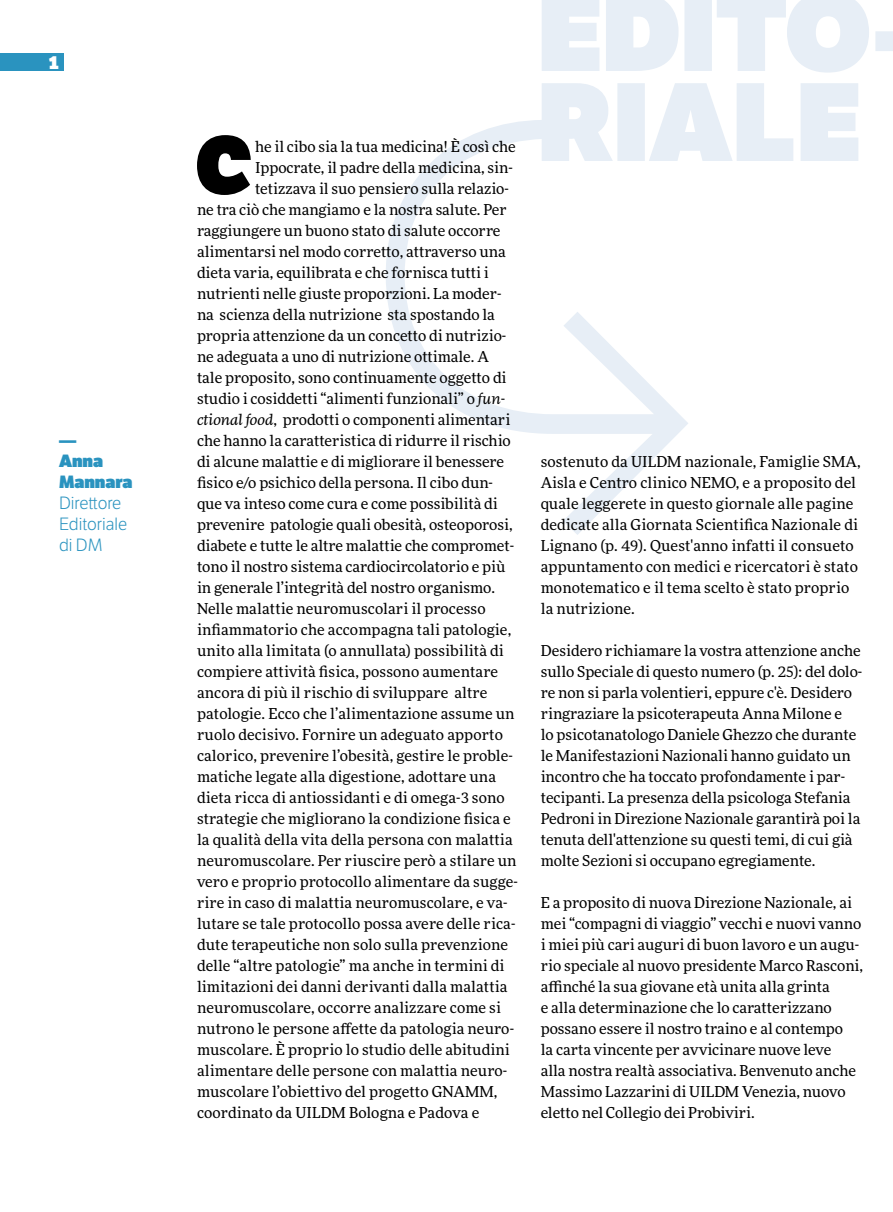
<style>
.page{position:relative;width:893px;height:1212px;background:#fff}
.page>*{position:absolute;margin:0;border:0;box-sizing:border-box;transform-origin:0 0}
.t1{font:800 79.8px "LFT Etica Display";color:#000}
.t2{font:800 18px "LFT Etica Display";color:#fff}
.t3{font:300 17.25px/21px "LFT Etica";color:#2a93bf}
.t4{font:800 17.25px/21px "LFT Etica Display";color:#2a93bf}
.t5{font:15px/21px "More Pro";color:#000}
.s1{font-style:italic}
</style>
<div class="page">
<svg style="left:542px;top:83px;width:316px;height:78px"></svg>
<svg style="left:542px;top:0;width:351px;height:73px"></svg>
<svg style="left:386px;top:120px;width:302px;height:415px"></svg>
<div style="left:0;top:53px;width:64px;height:18px;background:#2a93bf"></div>
<p class="t2" style="left:48px;top:51px;width:12px">31</p>
<p class="t4" style="left:59px;top:429px;width:75px">—<br>Anna<br>Mannara</p>
<p class="t3" style="left:59px;top:493px;width:70px">Direttore<br>Editoriale di DM</p>
<h1 class="t1" style="left:195px;top:115px;width:58px">C</h1>
<p class="t5" style="left:255px;top:135px;width:262px">he il cibo sia la tua medicina! È così che</p>
<p class="t5" style="left:255px;top:156px;width:259px">Ippocrate, il padre della medicina, sin-</p>
<p class="t5" style="left:255px;top:177px;width:255px">tetizzava il suo pensiero sulla relazio-</p>
<p class="t5" style="left:197px;top:198px;width:311px">ne tra ciò che mangiamo e la nostra salute. Per</p>
<p class="t5" style="left:197px;top:219px;width:305px">raggiungere un buono stato di salute occorre</p>
<p class="t5" style="left:197px;top:240px;width:310px">alimentarsi nel modo corretto, attraverso una</p>
<p class="t5" style="left:197px;top:261px;width:293px">dieta varia, equilibrata e che fornisca tutti i</p>
<p class="t5" style="left:197px;top:282px;width:306px">nutrienti nelle giuste proporzioni. La moder-</p>
<p class="t5" style="left:197px;top:303px;width:299px">na scienza della nutrizione sta spostando la</p>
<p class="t5" style="left:197px;top:324px;width:311px">propria attenzione da un concetto di nutrizio-</p>
<p class="t5" style="left:197px;top:345px;width:293px">ne adeguata a uno di nutrizione ottimale. A</p>
<p class="t5" style="left:197px;top:366px;width:311px">tale proposito, sono continuamente oggetto di</p>
<p class="t5" style="left:197px;top:387px;width:309px">studio i cosiddetti “alimenti funzionali” o <span class="s1">fun-</span></p>
<p class="t5" style="left:197px;top:408px;width:315px"><span class="s1">ctional food</span>, prodotti o componenti alimentari</p>
<p class="t5" style="left:197px;top:429px;width:315px">che hanno la caratteristica di ridurre il rischio</p>
<p class="t5" style="left:197px;top:450px;width:309px">di alcune malattie e di migliorare il benessere</p>
<p class="t5" style="left:197px;top:471px;width:297px">fisico e/o psichico della persona. Il cibo dun-</p>
<p class="t5" style="left:197px;top:492px;width:302px">que va inteso come cura e come possibilità di</p>
<p class="t5" style="left:197px;top:513px;width:317px">prevenire patologie quali obesità, osteoporosi,</p>
<p class="t5" style="left:197px;top:534px;width:318px">diabete e tutte le altre malattie che compromet-</p>
<p class="t5" style="left:197px;top:555px;width:310px">tono il nostro sistema cardiocircolatorio e più</p>
<p class="t5" style="left:197px;top:576px;width:300px">in generale l’integrità del nostro organismo.</p>
<p class="t5" style="left:197px;top:597px;width:290px">Nelle malattie neuromuscolari il processo</p>
<p class="t5" style="left:197px;top:618px;width:316px">infiammatorio che accompagna tali patologie,</p>
<p class="t5" style="left:197px;top:639px;width:308px">unito alla limitata (o annullata) possibilità di</p>
<p class="t5" style="left:197px;top:660px;width:302px">compiere attività fisica, possono aumentare</p>
<p class="t5" style="left:197px;top:681px;width:292px">ancora di più il rischio di sviluppare altre</p>
<p class="t5" style="left:197px;top:702px;width:319px">patologie. Ecco che l’alimentazione assume un</p>
<p class="t5" style="left:197px;top:723px;width:307px">ruolo decisivo. Fornire un adeguato apporto</p>
<p class="t5" style="left:197px;top:744px;width:317px">calorico, prevenire l’obesità, gestire le proble-</p>
<p class="t5" style="left:197px;top:765px;width:300px">matiche legate alla digestione, adottare una</p>
<p class="t5" style="left:197px;top:786px;width:309px">dieta ricca di antiossidanti e di omega-3 sono</p>
<p class="t5" style="left:197px;top:807px;width:315px">strategie che migliorano la condizione fisica e</p>
<p class="t5" style="left:197px;top:828px;width:317px">la qualità della vita della persona con malattia</p>
<p class="t5" style="left:197px;top:849px;width:321px">neuromuscolare. Per riuscire però a stilare un</p>
<p class="t5" style="left:197px;top:870px;width:322px">vero e proprio protocollo alimentare da sugge-</p>
<p class="t5" style="left:197px;top:891px;width:312px">rire in caso di malattia neuromuscolare, e va-</p>
<p class="t5" style="left:197px;top:912px;width:320px">lutare se tale protocollo possa avere delle rica-</p>
<p class="t5" style="left:197px;top:933px;width:313px">dute terapeutiche non solo sulla prevenzione</p>
<p class="t5" style="left:197px;top:954px;width:309px">delle “altre patologie” ma anche in termini di</p>
<p class="t5" style="left:197px;top:975px;width:312px">limitazioni dei danni derivanti dalla malattia</p>
<p class="t5" style="left:197px;top:996px;width:305px">neuromuscolare, occorre analizzare come si</p>
<p class="t5" style="left:197px;top:1017px;width:318px">nutrono le persone affette da patologia neuro-</p>
<p class="t5" style="left:197px;top:1038px;width:314px">muscolare. È proprio lo studio delle abitudini</p>
<p class="t5" style="left:197px;top:1059px;width:312px">alimentare delle persone con malattia neuro-</p>
<p class="t5" style="left:197px;top:1080px;width:302px">muscolare l’obiettivo del progetto GNAMM,</p>
<p class="t5" style="left:197px;top:1101px;width:284px">coordinato da UILDM Bologna e Padova e</p>
<p class="t5" style="left:541px;top:450px;width:322px">sostenuto da UILDM nazionale, Famiglie SMA, Aisla e Centro clinico NEMO, e a proposito del quale leggerete in questo giornale alle pagine dedicate alla Giornata Scientifica Nazionale di Lignano (p. 49). Quest'anno infatti il consueto appuntamento con medici e ricercatori è stato monotematico e il tema scelto è stato proprio la nutrizione.</p>
<p class="t5" style="left:541px;top:639px;width:323px">Desidero richiamare la vostra attenzione anche sullo Speciale di questo numero (p. 25): del dolo&shy;re non si parla volentieri, eppure c'è. Desidero ringraziare la psicoterapeuta Anna Milone e<br>lo psicotanatologo Daniele Ghezzo che durante le Manifestazioni Nazionali hanno guidato un incontro che ha toccato profondamente i par&shy;tecipanti. La presenza della psicologa Stefania Pedroni in Direzione Nazionale garantirà poi la tenuta dell'attenzione su questi temi, di cui già molte Sezioni si occupano egregiamente.</p>
<p class="t5" style="left:541px;top:891px;width:324px">E a proposito di nuova Direzione Nazionale, ai mei “compagni di viaggio” vecchi e nuovi vanno i miei più cari auguri di buon lavoro e un augu&shy;rio speciale al nuovo presidente Marco Rasconi, affinché la sua giovane età unita alla grinta<br>e alla determinazione che lo caratterizzano possano essere il nostro traino e al contempo<br>la carta vincente per avvicinare nuove leve<br>alla nostra realtà associativa. Benvenuto anche Massimo Lazzarini di UILDM Venezia, nuovo eletto nel Collegio dei Probiviri.</p>
</div>
